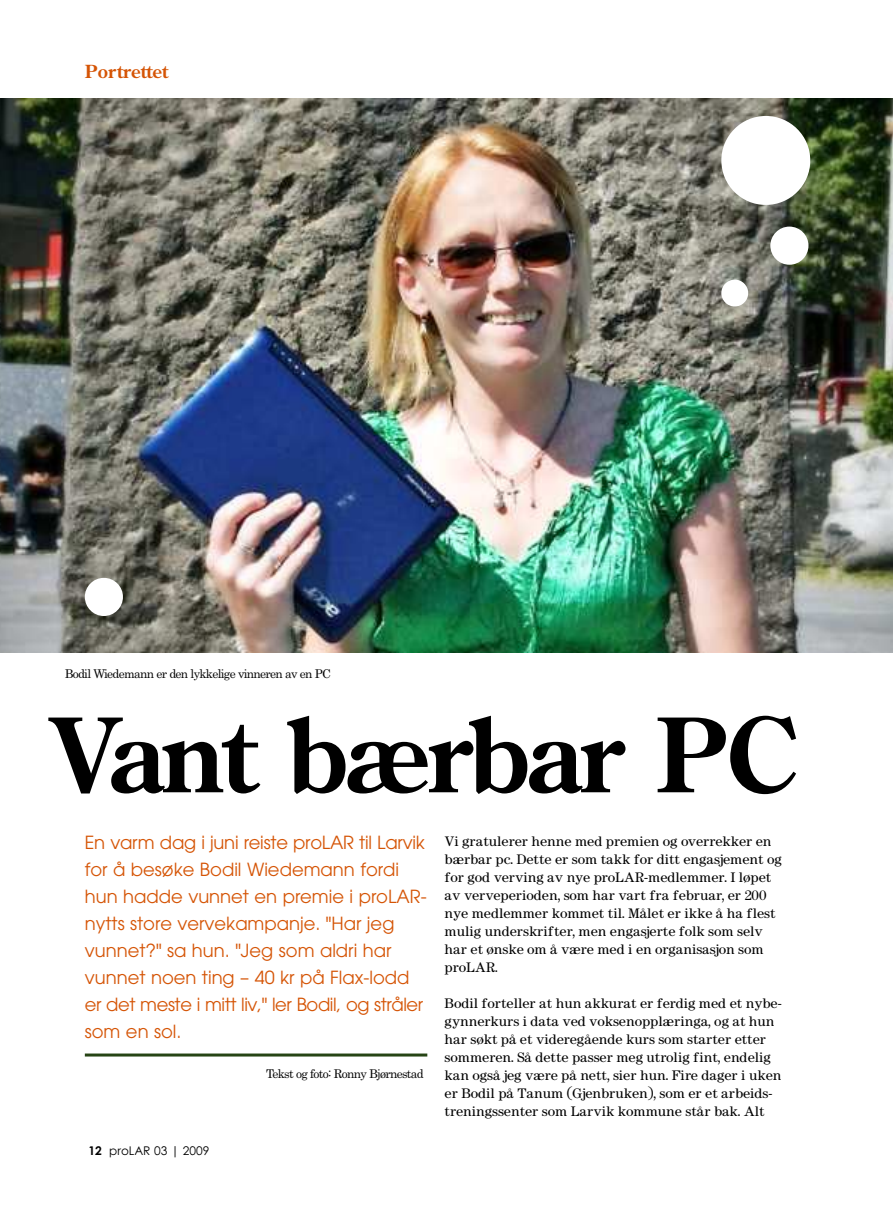
<style>
.page{position:relative;width:893px;height:1217px;background:#fff}
.page>*{position:absolute;margin:0;border:0;box-sizing:border-box;transform-origin:0 0}
.t1{font:700 102px "Century Old Style";letter-spacing:-.025em;color:#000}
.t2{font:18px/27px "Avant Garde";color:#d55405}
.t3{font:700 18px "Century Old Style";color:#d55405}
.t4{font:12px/18px "Century";color:#000}
.t5{font:12px "Century";letter-spacing:-.055em;color:#000}
.t6{font:12px "Century Gothic";color:#000}
.s1{font-weight:700}
</style>
<div class="page">
<img style="left:0;top:99px;width:892px;height:553px">
<div style="left:721px;top:116px;width:89px;height:89px;background:#fff;border-radius:50%"></div>
<div style="left:770px;top:226px;width:38px;height:39px;background:#fff;border-radius:50%"></div>
<div style="left:85px;top:577px;width:38px;height:39px;background:#fff;border-radius:50%"></div>
<div style="left:721px;top:279px;width:27px;height:27px;background:#fff;border-radius:50%"></div>
<hr style="left:85px;top:1053px;width:342px;height:3px;background:#264415">
<h2 class="t3" style="left:85px;top:64px;width:85px">Portrettet</h2>
<p class="t5" style="left:65px;top:666px;width:268px">Bodil Wiedemann er den lykkelige vinneren av en PC</p>
<h1 class="t1" style="left:53px;top:713px;width:747px">Vant bærbar PC</h1>
<p class="t2" style="left:85px;top:830px;width:343px">En varm dag i juni reiste proLAR til Larvik for å besøke Bodil Wiedemann fordi hun hadde vunnet en premie i proLAR&shy;nytts store vervekampanje. "Har jeg vunnet?" sa hun. "Jeg som aldri har vunnet noen ting – 40 kr på Flax-lodd er det meste i mitt liv," ler Bodil, og stråler som en sol.</p>
<p class="t4" style="left:445px;top:832px;width:339px">Vi gratulerer henne med premien og overrekker en bærbar pc. Dette er som takk for ditt engasjement og for god verving av nye proLAR-medlemmer. I løpet av verveperioden, som har vart fra februar, er 200 nye medlemmer kommet til. Målet er ikke å ha flest mulig underskrifter, men engasjerte folk som selv har et ønske om å være med i en organisasjon som proLAR.</p>
<p class="t4" style="left:445px;top:994px;width:339px">Bodil forteller at hun akkurat er ferdig med et nybe&shy;gynnerkurs i data ved voksenopplæringa, og at hun har søkt på et videregående kurs som starter etter sommeren. Så dette passer meg utrolig fint, endelig kan også jeg være på nett, sier hun. Fire dager i uken er Bodil på Tanum (Gjenbruken), som er et arbeids&shy;treningssenter som Larvik kommune står bak. Alt</p>
<p class="t5" style="left:266px;top:1066px;width:159px">Tekst og foto: Ronny Bjørnestad</p>
<p class="t6" style="left:89px;top:1143px;width:122px"><span class="s1">12</span> proLAR 03 | 2009</p>
</div>
